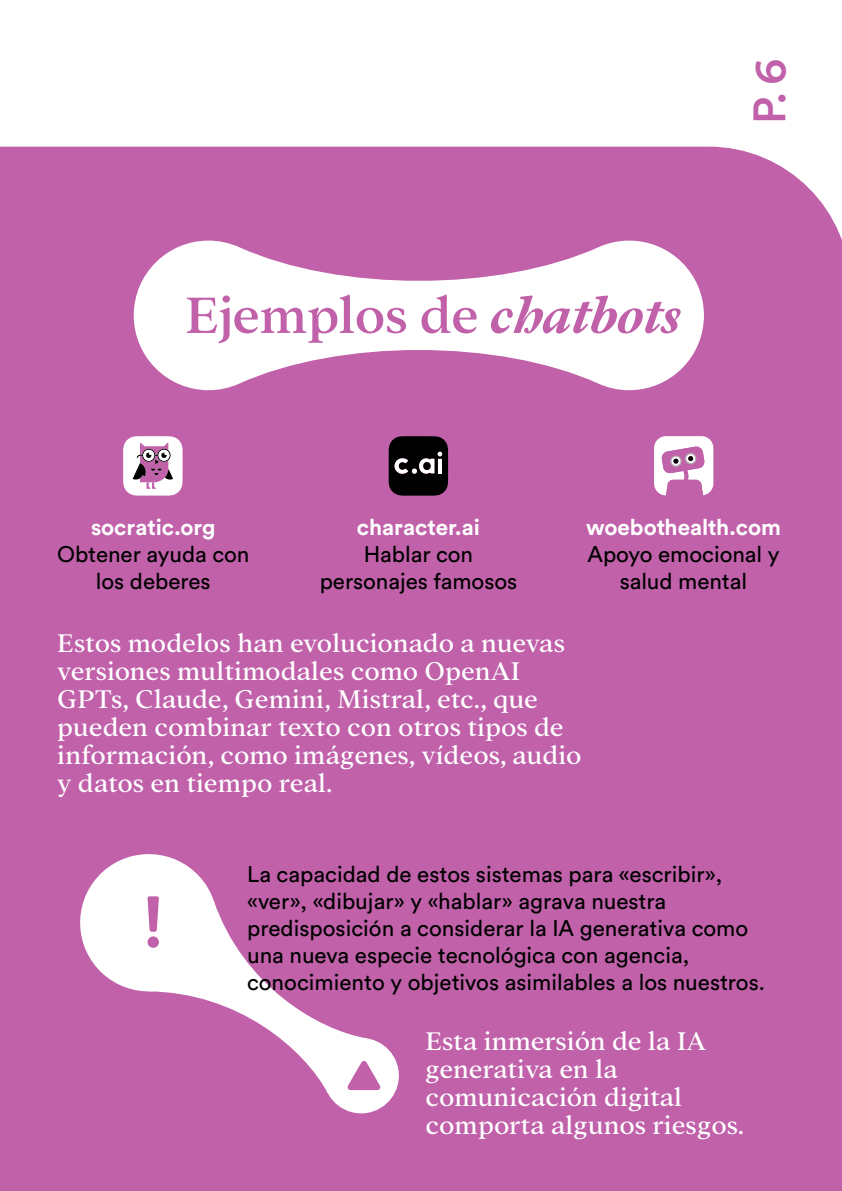
<style>
.page{position:relative;width:842px;height:1191px;background:#fff}
.page>*{position:absolute;margin:0;border:0;box-sizing:border-box;transform-origin:0 0}
.t1{font:500 56px "Addington CF";letter-spacing:-.005em;color:#c061aa}
.t2{font:500 45px "Circular Std";color:#c061aa}
.t3{font:28px/28px "Addington CF";letter-spacing:-.005em;color:#fff}
.t4{font:22.4px/26.9px "Circular Std";color:#000;text-align:center}
.t5{font:700 22.4px "Circular Std";color:#fff}
.s1{font-weight:700;font-style:italic}
</style>
<div class="page">
<div style="left:0;top:147px;width:842px;height:1044px;background:#c061aa"></div>
<svg style="left:123px;top:436px;width:60px;height:59px"></svg>
<svg style="left:389px;top:436px;width:59px;height:59px;background:#241f23"></svg>
<div style="left:423px;top:462px;width:8px;height:8px;background:#000;border-radius:50%"></div>
<svg style="left:654px;top:436px;width:60px;height:59px"></svg>
<svg style="left:148px;top:900px;width:219px;height:193px;fill:#c061aa"></svg>
<svg style="left:72px;top:846px;width:153px;height:153px"></svg>
<svg style="left:134px;top:241px;width:570px;height:149px"></svg>
<svg style="left:322px;top:1036px;width:78px;height:78px"></svg>
<h1 class="t1" style="left:186px;top:282px;width:497px">Ejemplos de <span class="s1">chatbots</span></h1>
<h2 class="t2" style="left:741px;top:124px;width:67px;rotate:-90deg">P. 6</h2>
<p class="t5" style="left:91px;top:512px;width:126px">socratic.org</p>
<p class="t4" style="left:57px;top:540px;width:194px">Obtener ayuda con los deberes</p>
<p class="t5" style="left:357px;top:512px;width:124px">character.ai</p>
<p class="t4" style="left:320px;top:540px;width:199px">Hablar con personajes famosos</p>
<p class="t5" style="left:586px;top:512px;width:196px">woebothealth.com</p>
<p class="t4" style="left:588px;top:540px;width:193px">Apoyo emocional y salud mental</p>
<p class="t3" style="left:57px;top:630px;width:526px">Estos modelos han evolucionado a nuevas versiones multimodales como OpenAI GPTs, Claude, Gemini, Mistral, etc., que pueden combinar texto con otros tipos de información, como imágenes, vídeos, audio y datos en tiempo real.</p>
<p class="t4" style="left:247px;top:860px;width:520px;text-align:left">La capacidad de estos sistemas para «escribir», «ver», «dibujar» y «hablar» agrava nuestra predisposición a considerar la IA generativa como una nueva especie tecnológica con agencia, conocimiento y objetivos asimilables a los nuestros.</p>
<p class="t3" style="left:425px;top:1028px;width:320px">Esta inmersión de la IA generativa en la comunicación digital comporta algunos riesgos.</p>
</div>
